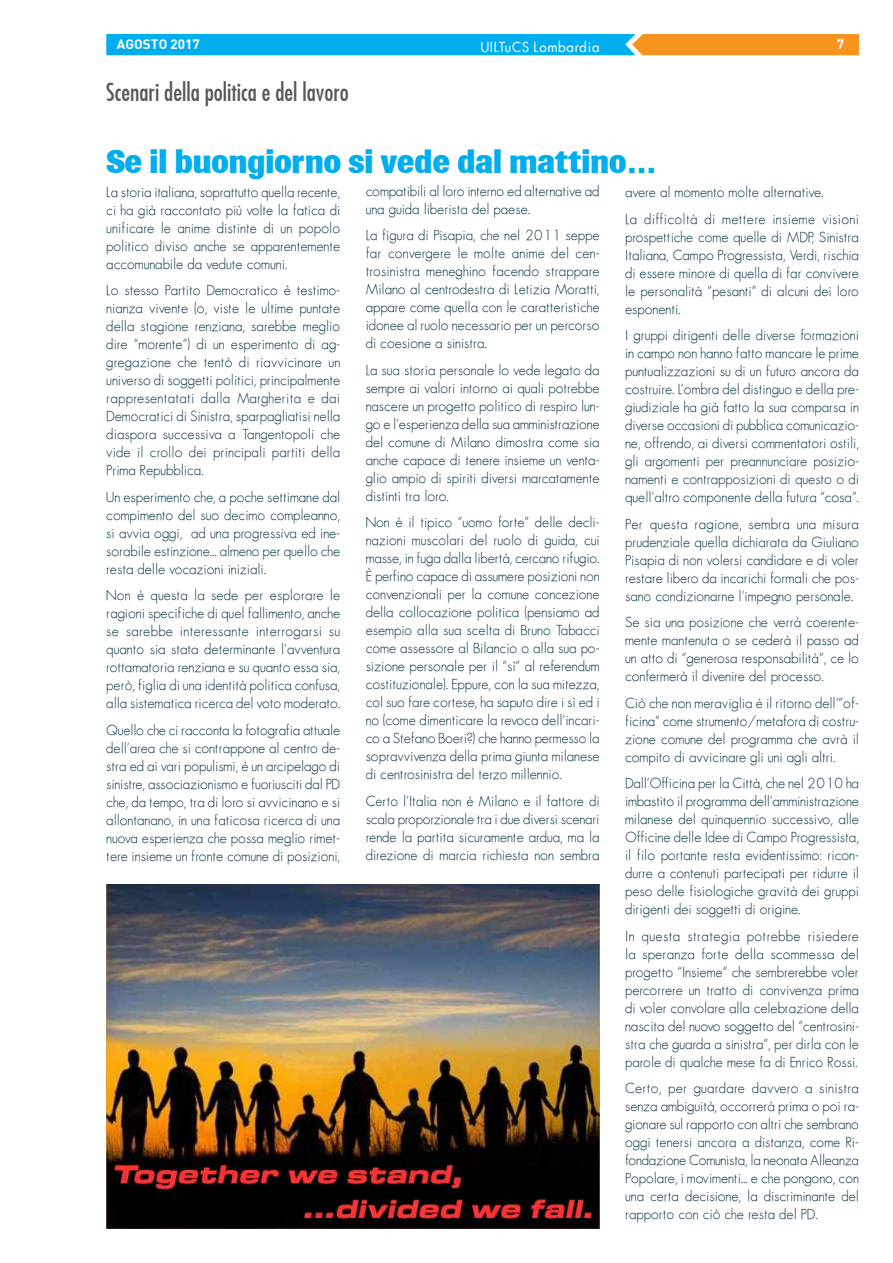
<style>
.page{position:relative;width:893px;height:1263px;background:#fff}
.page>*{position:absolute;margin:0;border:0;box-sizing:border-box;transform-origin:0 0}
.t1{font:800 33px "Brown";color:#00aeef}
.t2{font:24px "Futura Condensed";color:#58595b}
.t3{font:13.5px/18px "Futura ICG Light";color:#063342;text-align:justify}
.t4{font:13.5px "Futura ICG Book";letter-spacing:.05em;color:#fff}
.t5{font:13.5px "DIN Bold";color:#fff}
</style>
<div class="page">
<svg style="left:106px;top:34px;width:753px;height:21px;background:#4ba7b1"></svg>
<img style="left:106px;top:884px;width:494px;height:345px">
<p class="t5" style="left:117px;top:36px;width:84px">AGOSTO 2017</p>
<p class="t4" style="left:481px;top:38px;width:120px">UILTuCS Lombardia</p>
<p class="t5" style="left:837px;top:36px;width:9px">7</p>
<h2 class="t2" style="left:106px;top:77px;width:244px">Scenari della politica e del lavoro</h2>
<h1 class="t1" style="left:106px;top:143px;width:552px">Se il buongiorno si vede dal mattino…</h1>
<p class="t3" style="left:366px;top:182px;width:235px">compatibili al loro interno ed alternative ad una guida liberista del paese.</p>
<p class="t3" style="left:366px;top:226px;width:235px">La figura di Pisapia, che nel 2011 seppe far convergere le molte anime del cen&shy;trosinistra meneghino facendo strappare Milano al centrodestra di Letizia Moratti, appare come quella con le caratteristiche idonee al ruolo necessario per un percorso di coesione a sinistra.</p>
<p class="t3" style="left:366px;top:361px;width:235px">La sua storia personale lo vede legato da sempre ai valori intorno ai quali potrebbe nascere un progetto politico di respiro lun&shy;go e l’esperienza della sua amministrazione del comune di Milano dimostra come sia anche capace di tenere insieme un venta&shy;glio ampio di spiriti diversi marcatamente distinti tra loro.</p>
<p class="t3" style="left:366px;top:513px;width:235px">Non è il tipico “uomo forte” delle decli&shy;nazioni muscolari del ruolo di guida, cui masse, in fuga dalla libertà, cercano rifugio.<br>È perfino capace di assumere posizioni non convenzionali per la comune concezione della collocazione politica (pensiamo ad esempio alla sua scelta di Bruno Tabacci come assessore al Bilancio o alla sua po&shy;sizione personale per il “sì” al referendum costituzionale). Eppure, con la sua mitezza, col suo fare cortese, ha saputo dire i sì ed i no (come dimenticare la revoca dell’incari&shy;co a Stefano Boeri?) che hanno permesso la sopravvivenza della prima giunta milanese di centrosinistra del terzo millennio.</p>
<p class="t3" style="left:366px;top:792px;width:235px">Certo l’Italia non è Milano e il fattore di scala proporzionale tra i due diversi scenari rende la partita sicuramente ardua, ma la direzione di marcia richiesta non sembra</p>
<p class="t3" style="left:106px;top:183px;width:235px">La storia italiana, soprattutto quella recente, ci ha già raccontato più volte la fatica di unificare le anime distinte di un popolo politico diviso anche se apparentemente accomunabile da vedute comuni.</p>
<p class="t3" style="left:106px;top:281px;width:235px">Lo stesso Partito Democratico è testimo&shy;nianza vivente (o, viste le ultime puntate della stagione renziana, sarebbe meglio dire “morente”) di un esperimento di ag&shy;gregazione che tentò di riavvicinare un universo di soggetti politici, principalmente rappresentatati dalla Margherita e dai Democratici di Sinistra, sparpagliatisi nella diaspora successiva a Tangentopoli che vide il crollo dei principali partiti della Prima Repubblica.</p>
<p class="t3" style="left:106px;top:488px;width:235px">Un esperimento che, a poche settimane dal compimento del suo decimo compleanno, si avvia oggi, ad una progressiva ed ine&shy;sorabile estinzione... almeno per quello che resta delle vocazioni iniziali.</p>
<p class="t3" style="left:106px;top:586px;width:235px">Non è questa la sede per esplorare le ragioni specifiche di quel fallimento, anche se sarebbe interessante interrogarsi su quanto sia stata determinante l’avventura rottamatoria renziana e su quanto essa sia, però, figlia di una identità politica confusa, alla sistematica ricerca del voto moderato.</p>
<p class="t3" style="left:106px;top:721px;width:235px">Quello che ci racconta la fotografia attuale dell’area che si contrappone al centro de&shy;stra ed ai vari populismi, è un arcipelago di sinistre, associazionismo e fuoriusciti dal PD che, da tempo, tra di loro si avvicinano e si allontanano, in una faticosa ricerca di una nuova esperienza che possa meglio rimet&shy;tere insieme un fronte comune di posizioni,</p>
<p class="t3" style="left:625px;top:179px;width:235px;line-height:26.5px">avere al momento molte alternative.<br>La difficoltà di mettere insieme visioni</p>
<p class="t3" style="left:625px;top:228px;width:235px">prospettiche come quelle di MDP, Sinistra Italiana, Campo Progressista, Verdi, rischia di essere minore di quella di far convivere le personalità “pesanti” di alcuni dei loro esponenti.</p>
<p class="t3" style="left:625px;top:326px;width:235px">I gruppi dirigenti delle diverse formazioni in campo non hanno fatto mancare le prime puntualizzazioni su di un futuro ancora da costruire. L’ombra del distinguo e della pre&shy;giudiziale ha già fatto la sua comparsa in diverse occasioni di pubblica comunicazio&shy;ne, offrendo, ai diversi commentatori ostili, gli argomenti per preannunciare posizio&shy;namenti e contrapposizioni di questo o di quell’altro componente della futura “cosa”.</p>
<p class="t3" style="left:625px;top:514px;width:235px">Per questa ragione, sembra una misura prudenziale quella dichiarata da Giuliano Pisapia di non volersi candidare e di voler restare libero da incarichi formali che pos&shy;sano condizionarne l’impegno personale.</p>
<p class="t3" style="left:625px;top:613px;width:235px">Se sia una posizione che verrà coerente&shy;mente mantenuta o se cederà il passo ad un atto di “generosa responsabilità”, ce lo confermerà il divenire del processo.</p>
<p class="t3" style="left:625px;top:693px;width:235px">Ciò che non meraviglia è il ritorno dell’”of&shy;ficina” come strumento/metafora di costru&shy;zione comune del programma che avrà il compito di avvicinare gli uni agli altri.</p>
<p class="t3" style="left:625px;top:774px;width:235px">Dall’Officina per la Città, che nel 2010 ha imbastito il programma dell’amministrazione milanese del quinquennio successivo, alle Officine delle Idee di Campo Progressista, il filo portante resta evidentissimo: ricon&shy;durre a contenuti partecipati per ridurre il peso delle fisiologiche gravità dei gruppi dirigenti dei soggetti di origine.</p>
<p class="t3" style="left:625px;top:926px;width:235px">In questa strategia potrebbe risiedere la speranza forte della scommessa del progetto “Insieme” che sembrerebbe voler percorrere un tratto di convivenza prima di voler convolare alla celebrazione della nascita del nuovo soggetto del “centrosini&shy;stra che guarda a sinistra”, per dirla con le parole di qualche mese fa di Enrico Rossi.</p>
<p class="t3" style="left:625px;top:1079px;width:235px">Certo, per guardare davvero a sinistra senza ambiguità, occorrerà prima o poi ra&shy;gionare sul rapporto con altri che sembrano oggi tenersi ancora a distanza, come Ri&shy;fondazione Comunista, la neonata Alleanza Popolare, i movimenti... e che pongono, con una certa decisione, la discriminante del rapporto con ciò che resta del PD.</p>
</div>
